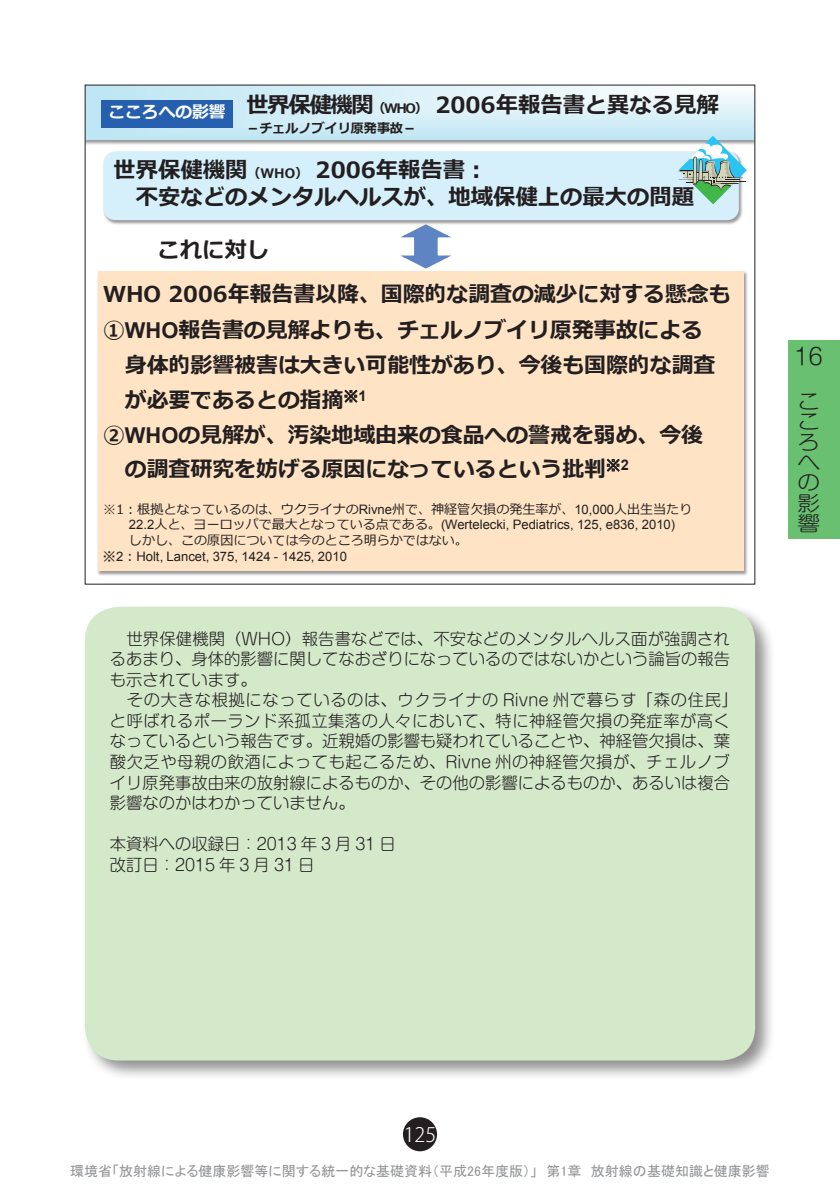
<style>
.page{position:relative;width:840px;height:1191px;background:#fff}
.page>*{position:absolute;margin:0;border:0;box-sizing:border-box;transform-origin:0 0}
.t1{font:300 22.6px "Shin M Go Pro";color:#231f20}
.t2{font:700 22.2px/26.8px "Meiryo";color:#231f20}
.t3{font:700 21.8px/36.4px "Meiryo";color:#231f20}
.t4{font:300 20.4px/20.4px "Shin M Go Pro";color:#231f20;text-align:justify;scale:1.11 1}
.t5{font:300 19.8px "Koz Go Pro";color:#fff}
.t6{font:700 16.8px "Meiryo";color:#fff}
.t7{font:300 16.2px/20.6px "Shin M Go Pro";color:#231f20}
.t8{font:14px "MS P Gothic";color:#939598}
.t9{font:13px "Arial";color:#231f20}
.t10{font:13px "Meiryo";color:#231f20}
.t11{font:700 13px "Meiryo";color:#231f20}
.s1{font-size:13px}
.s2{font-family:"Arial"}
.s3{font-family:"Meiryo"}
.s4{font-family:"MS Gothic"}
</style>
<div class="page">
<div style="left:81px;top:603px;width:694px;height:478px;background:#231f20;opacity:.5"></div>
<div style="left:85px;top:607px;width:669px;height:453px;background:#d4e9ca;border-radius:34px"></div>
<div style="left:788px;top:340px;width:51px;height:199px;background:#69c071"></div>
<div style="left:403px;top:1117px;width:34px;height:34px;background:#231f20;border-radius:50%"></div>
<svg style="left:87px;top:87px;width:665px;height:52px;background:#d4edf7"></svg>
<img style="left:97px;top:275px;width:651px;height:301px">
<div style="left:98px;top:271px;width:645px;height:300px;background:#fee3c4"></div>
<svg style="left:344px;top:390px;width:13px;height:13px"></svg>
<svg style="left:606px;top:459px;width:13px;height:13px"></svg>
<img style="left:103px;top:151px;width:617px;height:74px">
<div style="left:103px;top:152px;width:635px;height:68px;background:#d5effb;border-radius:11px"></div>
<div style="left:101px;top:100px;width:132px;height:27px;background:#255fad"></div>
<svg style="left:678px;top:136px;width:68px;height:68px"></svg>
<svg style="left:396px;top:223px;width:59px;height:46px"></svg>
<p class="t6" style="left:108px;top:100px;width:119px">こころへの影響</p>
<h2 class="t2" style="left:246px;top:93px;width:473px">世界保健機関<span class="s1">（WHO）</span> 2006年報告書と異なる見解</h2>
<p class="t11" style="left:246px;top:120px;width:171px">－チェルノブイリ原発事故－</p>
<h2 class="t2" style="left:136px;top:158px;width:559px;text-indent:-22px">世界保健機関<span class="s1">（WHO）</span> 2006年報告書：<br>不安などのメンタルヘルスが、地域保健上の最大の問題</h2>
<h2 class="t2" style="left:157px;top:238px;width:113px">これに対し</h2>
<h3 class="t3" style="left:103px;top:277px;width:628px">WHO 2006年報告書以降、国際的な調査の減少に対する懸念も<br>①<span class="s2">WHO</span>報告書の見解よりも、チェルノブイリ原発事故による</h3>
<h3 class="t3" style="left:125px;top:348px;width:591px">身体的影響被害は大きい可能性があり、今後も国際的な調査</h3>
<h3 class="t3" style="left:125px;top:383px;width:243px">が必要であるとの指摘<sup>※</sup><sup>1</sup></h3>
<h3 class="t3" style="left:103px;top:418px;width:601px">②<span class="s2">WHO</span>の見解が、汚染地域由来の食品への警戒を弱め、今後</h3>
<h3 class="t3" style="left:125px;top:452px;width:505px">の調査研究を妨げる原因になっているという批判<sup>※</sup><sup>2</sup></h3>
<p class="t10" style="left:103px;top:500px;width:590px">※1：根拠となっているのは、ウクライナの<span class="s2">Rivne</span>州で、神経管欠損の発生率が、<span class="s2">10,000</span>人出生当たり</p>
<p class="t9" style="left:129px;top:516px;width:547px">22.2<span class="s3">人と、ヨーロッパで最大となっている点である。</span>(Wertelecki, Pediatrics, 125, e836, 2010)</p>
<p class="t10" style="left:129px;top:531px;width:340px">しかし、この原因については今のところ明らかではない。</p>
<p class="t9" style="left:103px;top:548px;width:245px"><span class="s4">※</span>2<span class="s3">：</span>Holt, Lancet, 375, 1424 - 1425, 2010</p>
<p class="t7" style="left:110px;top:626px;width:629px">　世界保健機関（WHO）報告書などでは、不安などのメンタルヘルス面が強調されるあまり、身体的影響に関してなおざりになっているのではないかという論旨の報告も示されています。<br>　その大きな根拠になっているのは、ウクライナの Rivne 州で暮らす「森の住民」と呼ばれるポーランド系孤立集落の人々において、特に神経管欠損の発症率が高くなっているという報告です。近親婚の影響も疑われていることや、神経管欠損は、葉酸欠乏や母親の飲酒によっても起こるため、Rivne 州の神経管欠損が、チェルノブイリ原発事故由来の放射線によるものか、その他の影響によるものか、あるいは複合影響なのかはわかっていません。</p>
<p class="t7" style="left:110px;top:832px;width:287px">本資料への収録日：2013 年 3 月 31 日改訂日：2015 年 3 月 31 日</p>
<h1 class="t1" style="left:794px;top:339px;width:29px">16</h1>
<p class="t4" style="left:797px;top:388px;width:21px">こころへの影響</p>
<p class="t5" style="left:403px;top:1121px;width:34px">125</p>
<p class="t8" style="left:70px;top:1164px;width:700px">環境省「放射線による健康影響等に関する統一的な基礎資料（平成26年度版）」　第1章　放射線の基礎知識と健康影響</p>
</div>
